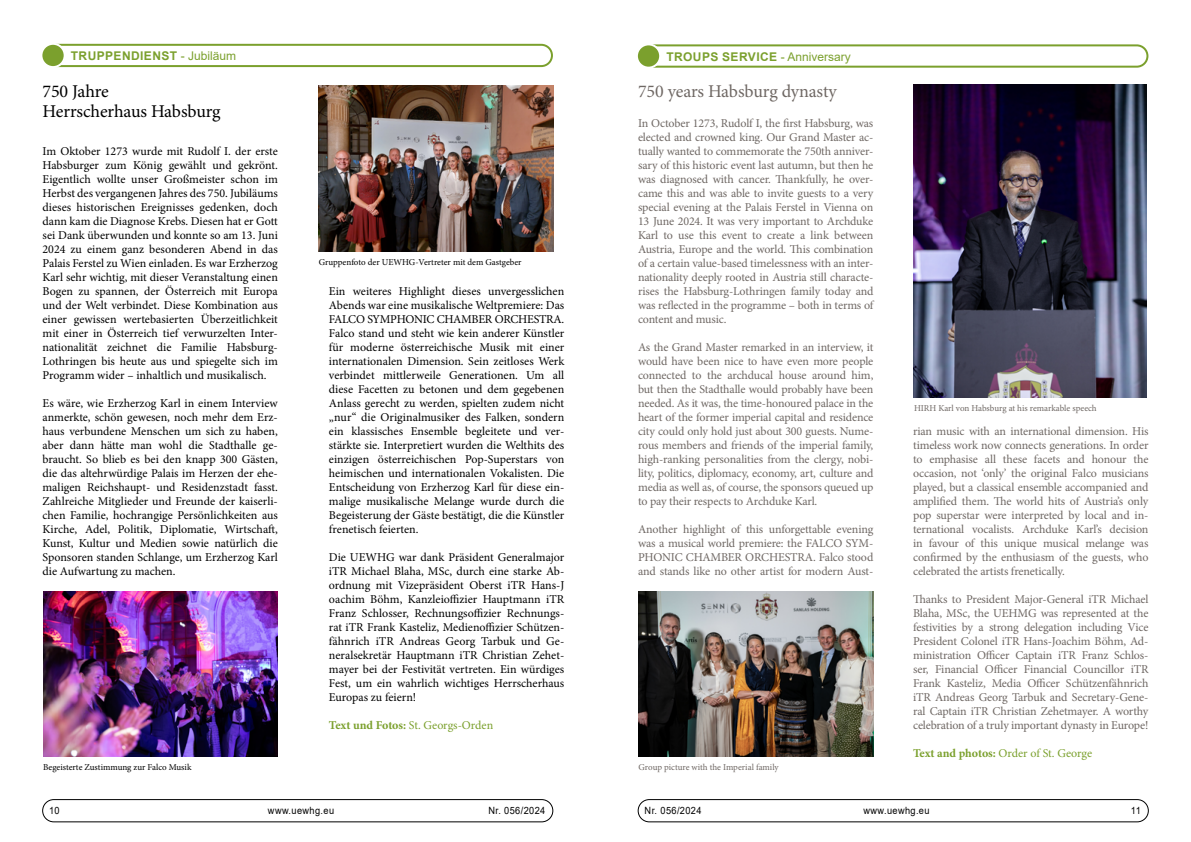
<style>
.page{position:relative;width:1191px;height:842px;background:#fff}
.page>*{position:absolute;margin:0;border:0;box-sizing:border-box;transform-origin:0 0}
.t1{font:18px/20px "Minion Pro";letter-spacing:-.01em;color:#000}
.t2{font:18px "Minion Pro";letter-spacing:-.01em;color:#6f6864}
.t3{font:12px/14px "Minion Pro";color:#000;text-align:justify}
.t4{font:12px/14px "Minion Pro";letter-spacing:-.015em;color:#6f6864;text-align:justify}
.t5{font:12px "Minion Pro";color:#7ba02d}
.t6{font:700 12px "Arial";letter-spacing:.035em;color:#7ba02d}
.t7{font:10px "Arial";letter-spacing:.04em;color:#000;scale:.92 1}
.t8{font:9px "Minion Pro";color:#000}
.t9{font:9px "Minion Pro";letter-spacing:-.005em;color:#6f6864}
.s1{font-weight:400}
.s2{font-weight:700}
</style>
<div class="page">
<div style="left:43px;top:799px;width:510px;height:23px;border:1px solid #000;border-radius:11px"></div>
<div style="left:638px;top:799px;width:510px;height:23px;border:1px solid #000;border-radius:11px"></div>
<svg style="left:654px;top:44px;width:495px;height:24px"></svg>
<div style="left:637px;top:44px;width:23px;height:24px;background:#7ba02d;border-radius:50%"></div>
<div style="left:636px;top:43px;width:25px;height:26px;border:2px solid #fff;border-radius:50%"></div>
<img style="left:913px;top:85px;width:233px;height:312px">
<img style="left:638px;top:591px;width:235px;height:166px">
<svg style="left:57px;top:43px;width:496px;height:25px"></svg>
<div style="left:41px;top:44px;width:24px;height:23px;background:#7ba02d;border-radius:50%"></div>
<div style="left:40px;top:43px;width:26px;height:25px;border:2px solid #fff;border-radius:50%"></div>
<img style="left:318px;top:86px;width:235px;height:165px">
<img style="left:43px;top:591px;width:235px;height:166px">
<p class="t6" style="left:71px;top:47px;width:167px">TRUPPENDIENST <span class="s1">- Jubiläum</span></p>
<h1 class="t1" style="left:43px;top:81px;width:180px">750 Jahre<br>Herrscherhaus Habsburg</h1>
<p class="t3" style="left:43px;top:144px;width:237px">Im Oktober 1273 wurde mit Rudolf I. der erste Habsburger zum König gewählt und gekrönt.<br>Eigentlich wollte unser Großmeister schon im Herbst des vergangenen Jahres des 750. Jubiläums dieses historischen Ereignisses gedenken, doch dann kam die Diagnose Krebs. Diesen hat er Gott sei Dank überwunden und konnte so am 13. Juni 2024 zu einem ganz besonderen Abend in das Palais Ferstel zu Wien einladen. Es war Erzherzog Karl sehr wichtig, mit dieser Veranstaltung einen Bogen zu spannen, der Österreich mit Europa und der Welt verbindet. Diese Kombination aus einer gewissen wertebasierten Überzeitlichkeit mit einer in Österreich tief verwurzelten Inter&shy;nationalität zeichnet die Familie Habsburg-Lothringen bis heute aus und spiegelte sich im Programm wider – inhaltlich und musikalisch.</p>
<p class="t3" style="left:43px;top:396px;width:237px">Es wäre, wie Erzherzog Karl in einem Interview anmerkte, schön gewesen, noch mehr dem Erz&shy;haus verbundene Menschen um sich zu haben, aber dann hätte man wohl die Stadthalle ge&shy;braucht. So blieb es bei den knapp 300 Gästen, die das altehrwürdige Palais im Herzen der ehe&shy;maligen Reichshaupt- und Residenzstadt fasst.<br>Zahlreiche Mitglieder und Freunde der kaiserli&shy;chen Familie, hochrangige Persönlichkeiten aus Kirche, Adel, Politik, Diplomatie, Wirtschaft, Kunst, Kultur und Medien sowie natürlich die Sponsoren standen Schlange, um Erzherzog Karl die Aufwartung zu machen.</p>
<p class="t8" style="left:43px;top:761px;width:150px">Begeisterte Zustimmung zur Falco Musik</p>
<p class="t8" style="left:319px;top:256px;width:204px">Gruppenfoto der UEWHG-Vertreter mit dem Gastgeber</p>
<p class="t3" style="left:329px;top:284px;width:237px">Ein weiteres Highlight dieses unvergesslichen Abends war eine musikalische Weltpremiere: Das FALCO SYMPHONIC CHAMBER ORCHESTRA.<br>Falco stand und steht wie kein anderer Künstler für moderne österreichische Musik mit einer internationalen Dimension. Sein zeitloses Werk verbindet mittlerweile Generationen. Um all diese Facetten zu betonen und dem gegebenen Anlass gerecht zu werden, spielten zudem nicht „nur“ die Originalmusiker des Falken, sondern ein klassisches Ensemble begleitete und ver&shy;stärkte sie. Interpretiert wurden die Welthits des einzigen österreichischen Pop-Superstars von heimischen und internationalen Vokalisten. Die Entscheidung von Erzherzog Karl für diese ein&shy;malige musikalische Melange wurde durch die Begeisterung der Gäste bestätigt, die die Künstler frenetisch feierten.</p>
<p class="t3" style="left:329px;top:550px;width:237px">Die UEWHG war dank Präsident Generalmajor iTR Michael Blaha, MSc, durch eine starke Ab&shy;ordnung mit Vizepräsident Oberst iTR Hans-J oachim Böhm, Kanzleioffizier Hauptmann iTR Franz Schlosser, Rechnungsoffizier Rechnungs&shy;rat iTR Frank Kasteliz, Medienoffizier Schützen&shy;fähnrich iTR Andreas Georg Tarbuk und Ge&shy;neralsekretär Hauptmann iTR Christian Zehet&shy;mayer bei der Festivität vertreten. Ein würdiges Fest, um ein wahrlich wichtiges Herrscherhaus Europas zu feiern!</p>
<p class="t5" style="left:329px;top:717px;width:166px"><span class="s2">Text und Fotos:</span> St. Georgs-Orden</p>
<p class="t6" style="left:666px;top:48px;width:186px">TROUPS SERVICE <span class="s1">- Anniversary</span></p>
<h1 class="t2" style="left:638px;top:79px;width:200px">750 years Habsburg dynasty</h1>
<p class="t4" style="left:638px;top:116px;width:237px">In October 1273, Rudolf I, the first Habsburg, was elected and crowned king. Our Grand Master ac&shy;tually wanted to commemorate the 750th anniver&shy;sary of this historic event last autumn, but then he was diagnosed with cancer. Thankfully, he over&shy;came this and was able to invite guests to a very special evening at the Palais Ferstel in Vienna on 13 June 2024. It was very important to Archduke Karl to use this event to create a link between Austria, Europe and the world. This combination of a certain value-based timelessness with an inter&shy;nationality deeply rooted in Austria still characte&shy;rises the Habsburg-Lothringen family today and was reflected in the programme – both in terms of content and music.</p>
<p class="t4" style="left:638px;top:340px;width:237px">As the Grand Master remarked in an interview, it would have been nice to have even more people connected to the archducal house around him, but then the Stadthalle would probably have been needed. As it was, the time-honoured palace in the heart of the former imperial capital and residence city could only hold just about 300 guests. Nume&shy;rous members and friends of the imperial family, high-ranking personalities from the clergy, nobi&shy;lity, politics, diplomacy, economy, art, culture and media as well as, of course, the sponsors queued up to pay their respects to Archduke Karl.</p>
<p class="t4" style="left:638px;top:522px;width:237px">Another highlight of this unforgettable evening was a musical world premiere: the FALCO SYM-PHONIC CHAMBER ORCHESTRA. Falco stood and stands like no other artist for modern Aust-</p>
<p class="t9" style="left:638px;top:761px;width:142px">Group picture with the Imperial family</p>
<p class="t9" style="left:914px;top:402px;width:184px">HIRH Karl von Habsburg at his remarkable speech</p>
<p class="t4" style="left:913px;top:424px;width:237px">rian music with an international dimension. His timeless work now connects generations. In order to emphasise all these facets and honour the occasion, not ‘only’ the original Falco musicians played, but a classical ensemble accompanied and amplified them. The world hits of Austria’s only pop superstar were interpreted by local and in&shy;ternational vocalists. Archduke Karl’s decision in favour of this unique musical melange was confirmed by the enthusiasm of the guests, who celebrated the artists frenetically.</p>
<p class="t4" style="left:913px;top:592px;width:237px">Thanks to President Major-General iTR Michael Blaha, MSc, the UEHMG was represented at the festivities by a strong delegation including Vice President Colonel iTR Hans-Joachim Böhm, Ad&shy;ministration Officer Captain iTR Franz Schlos&shy;ser, Financial Officer Financial Councillor iTR Frank Kasteliz, Media Officer Schützenfähnrich iTR Andreas Georg Tarbuk and Secretary-Gene&shy;ral Captain iTR Christian Zehetmayer. A worthy celebration of a truly important dynasty in Europe!</p>
<p class="t5" style="left:913px;top:745px;width:180px"><span class="s2">Text and photos:</span> Order of St. George</p>
<p class="t7" style="left:49px;top:804px;width:13px">10</p>
<p class="t7" style="left:268px;top:804px;width:73px">www.uewhg.eu</p>
<p class="t7" style="left:488px;top:804px;width:63px">Nr. 056/2024</p>
<p class="t7" style="left:644px;top:804px;width:63px">Nr. 056/2024</p>
<p class="t7" style="left:863px;top:804px;width:73px">www.uewhg.eu</p>
<p class="t7" style="left:1131px;top:804px;width:12px">11</p>
</div>
